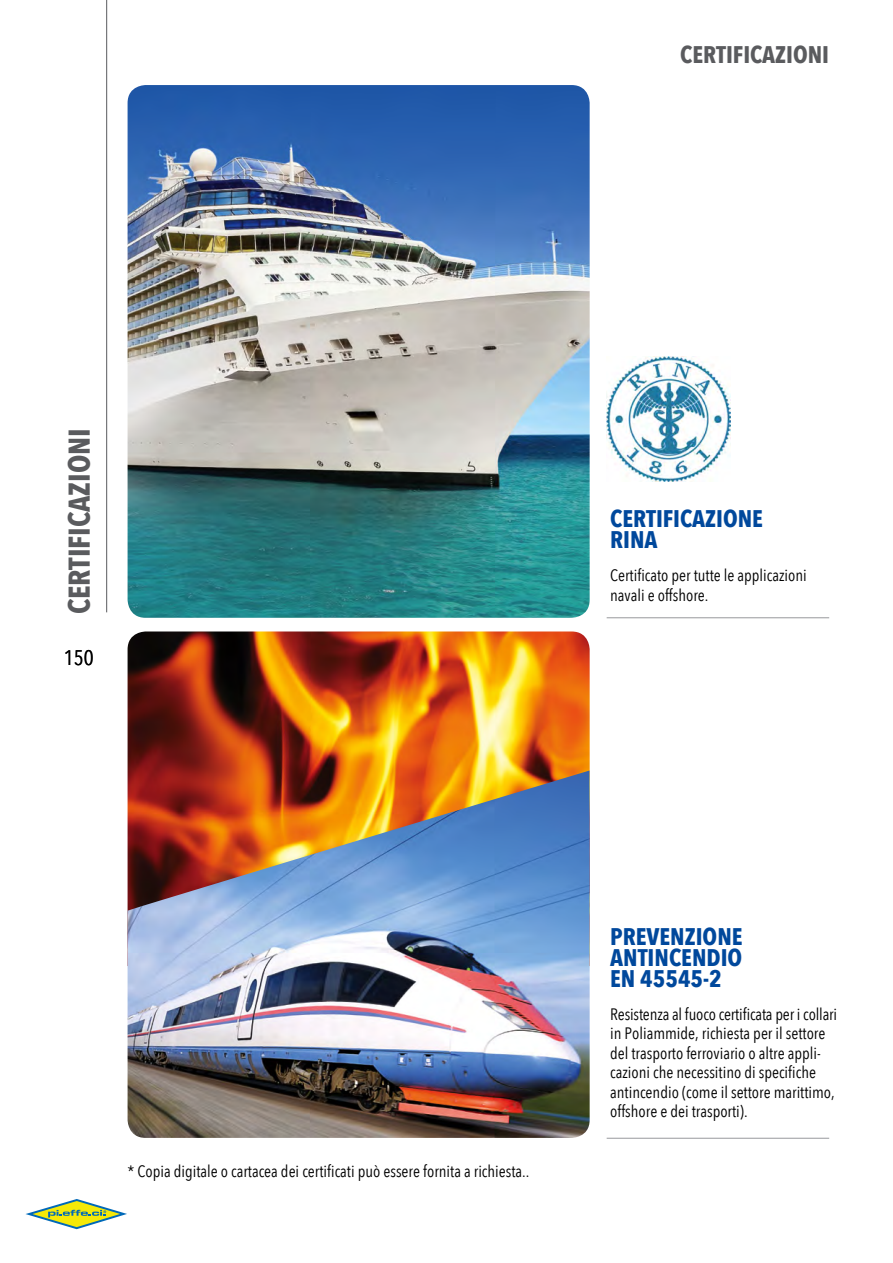
<style>
.page{position:relative;width:893px;height:1263px;background:#fff}
.page>*{position:absolute;margin:0;border:0;box-sizing:border-box;transform-origin:0 0}
.t1{font:700 30px "Avenir Next Condensed";color:#5a5b5e}
.t2{font:700 24px/21px "Avenir Next Condensed";color:#00489c}
.t3{font:700 24px "Avenir Next Condensed";color:#5a5b5e}
.t4{font:21px "Avenir Next Condensed";color:#000}
.t5{font:16.5px/19.5px "Avenir Next Condensed";color:#000}
</style>
<div class="page">
<hr style="left:106px;top:0;width:1px;height:612px;background:#5a5b5e">
<svg style="left:25px;top:1199px;width:102px;height:31px"></svg>
<img style="left:128px;top:85px;width:462px;height:533px">
<img style="left:128px;top:631px;width:462px;height:139px">
<img style="left:607px;top:357px;width:124px;height:124px">
<img style="left:128px;top:770px;width:462px;height:368px">
<hr style="left:607px;top:617px;width:222px;height:1px;background:#97999c">
<hr style="left:607px;top:1138px;width:222px;height:1px;background:#97999c">
<h2 class="t3" style="left:680px;top:40px;width:150px">CERTIFICAZIONI</h2>
<h1 class="t1" style="left:61px;top:614px;width:188px;rotate:-90deg">CERTIFICAZIONI</h1>
<p class="t4" style="left:64px;top:639px;width:31px">150</p>
<h2 class="t2" style="left:610px;top:508px;width:154px">CERTIFICAZIONE<br>RINA</h2>
<p class="t5" style="left:610px;top:565px;width:198px">Certificato per tutte le applicazioni navali e offshore.</p>
<p class="t5" style="left:128px;top:1161px;width:403px">* Copia digitale o cartacea dei certificati può essere fornita a richiesta..</p>
<h2 class="t2" style="left:610px;top:926px;width:134px;text-align:justify">PREVENZIONE ANTINCENDIO EN 45545-2</h2>
<p class="t5" style="left:610px;top:1003px;width:228px">Resistenza al fuoco certificata per i collari in Poliammide, richiesta per il settore del trasporto ferroviario o altre appli&shy;cazioni che necessitino di specifiche antincendio (come il settore marittimo, offshore e dei trasporti).</p>
</div>
